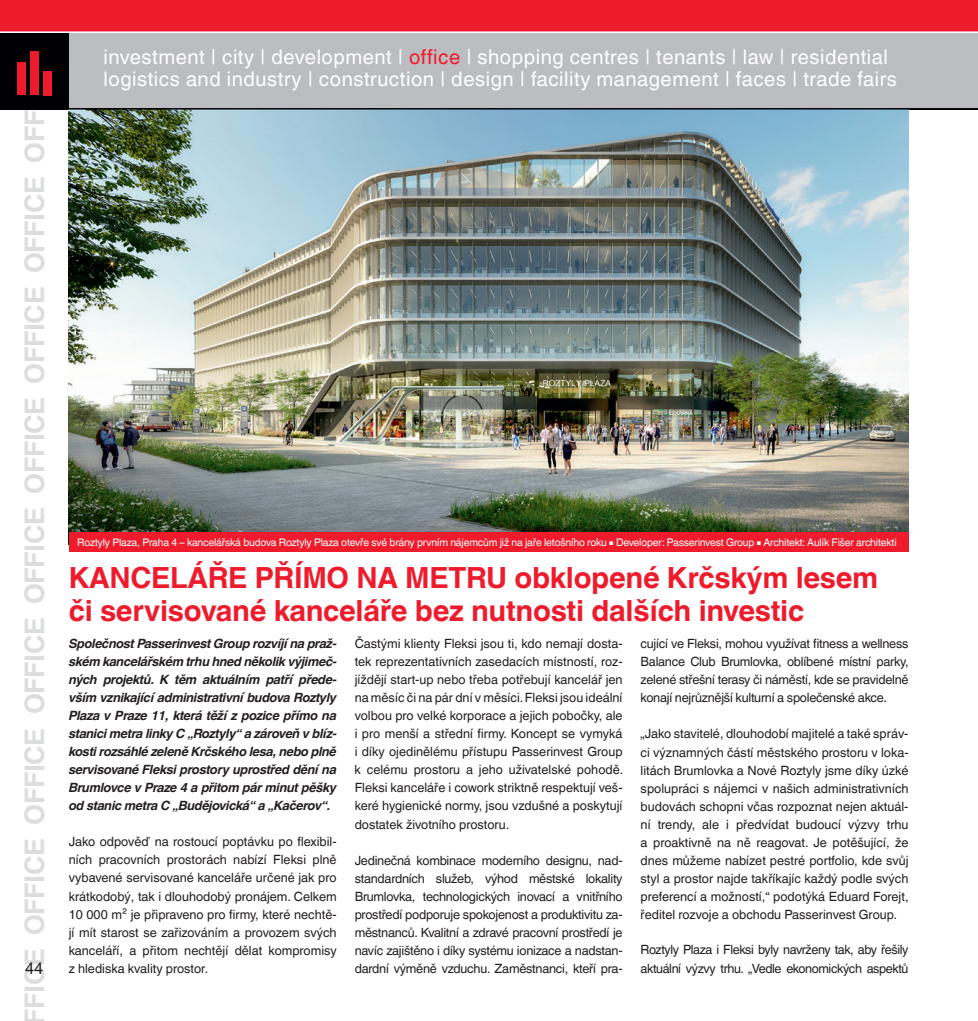
<style>
.page{position:relative;width:978px;height:1021px;background:#fff}
.page>*{position:absolute;margin:0;border:0;box-sizing:border-box;transform-origin:0 0}
.t1{font:700 29.1px/32.8px "Helvetica World";letter-spacing:-.01em;color:#ee1b2c}
.t2{font:700 27px "Helvetica World";color:#dcdddf}
.t3{font:20.25px/22.5px "Helvetica World";letter-spacing:.025em;color:#fff}
.t4{font:16.5px "Helvetica World";color:#231f20}
.t5{font:12.75px/18px "Helvetica World";letter-spacing:-.02em;color:#231f20;text-align:justify}
.t6{font:italic 700 12.75px/18px "Helvetica World";letter-spacing:-.03em;color:#231f20;text-align:justify}
.t7{font:10.5px "Helvetica World";letter-spacing:-.015em;color:#fff}
.s1{color:#ee1b2c}
.s2{font-size:5.25px}
</style>
<div class="page">
<hr style="left:977px;top:109px;width:1px;height:911px;background:#d6eff7">
<div style="left:0;top:0;width:978px;height:32px;background:#ee1b2c"></div>
<div style="left:0;top:32px;width:978px;height:77px;background:#000004"></div>
<div style="left:69px;top:32px;width:909px;height:77px;background:#bcbdc0"></div>
<div style="left:17px;top:63px;width:9px;height:32px;background:#ee1b2c"></div>
<div style="left:30px;top:51px;width:9px;height:44px;background:#ee1b2c"></div>
<div style="left:43px;top:71px;width:9px;height:24px;background:#ee1b2c"></div>
<img style="left:69px;top:109px;width:840px;height:423px">
<div style="left:69px;top:532px;width:840px;height:20px;background:#ee1b2c"></div>
<hr style="left:0;top:108px;width:978px;height:1px;background:#000004">
<hr style="left:0;top:31px;width:978px;height:2px;background:#fff">
<h2 class="t2" style="left:19px;top:1045px;width:978px;rotate:-90deg">officeofficeofficeofficeofficeofficeofficeofficeoffice</h2>
<p class="t4" style="left:25px;top:958px;width:20px">44</p>
<h3 class="t3" style="left:104px;top:45px;width:795px">investment | city | development | <span class="s1">office</span> | shopping centres | tenants | law | residential logistics and industry | construction | design | facility management | faces | trade fairs</h3>
<p class="t7" style="left:77px;top:536px;width:821px">Roztyly Plaza, Praha 4 – kancelářská budova Roztyly Plaza otevře své brány prvním nájemcům již na jaře letošního roku <span class="s2">■</span> Developer: Passerinvest Group <span class="s2">■</span> Architekt: Aulík Fišer architekti</p>
<h1 class="t1" style="left:69px;top:562px;width:42px">Kancel</h1>
<h1 class="t1" style="left:187px;top:562px;width:262px">áře přímo na metru</h1>
<h1 class="t1" style="left:69px;top:562px;width:811px;text-indent:446px">obklopené Krčským lesem či servisované kanceláře bez nutnosti dalších investic</h1>
<p class="t6" style="left:69px;top:635px;width:269px">Společnost Passerinvest Group rozvíjí na praž&shy;ském kancelářském trhu hned několik výjimeč&shy;ných projektů. K těm aktuálním patří přede&shy;vším vznikající administrativní budova Roztyly Plaza v Praze 11, která těží z pozice přímo na stanici metra linky C „Roztyly“ a zároveň v blíz&shy;kosti rozsáhlé zeleně Krčského lesa, nebo plně servisované Fleksi prostory uprostřed dění na Brumlovce v Praze 4 a přitom pár minut pěšky od stanic metra C „Budějovická“ a „Kačerov“.</p>
<p class="t5" style="left:69px;top:833px;width:269px">Jako odpověď na rostoucí poptávku po flexibil&shy;ních pracovních prostorách nabízí Fleksi plně vybavené servisované kanceláře určené jak pro krátkodobý, tak i dlouhodobý pronájem. Celkem 10 000 m² je připraveno pro firmy, které nechtě&shy;jí mít starost se zařizováním a provozem svých kanceláří, a přitom nechtějí dělat kompromisy z hlediska kvality prostor.</p>
<p class="t5" style="left:355px;top:635px;width:270px">Častými klienty Fleksi jsou ti, kdo nemají dosta&shy;tek reprezentativních zasedacích místností, roz&shy;jíždějí start-up nebo třeba potřebují kancelář jen na měsíc či na pár dní v měsíci.Fleksi jsou ideální volbou pro velké korporace a jejich pobočky, ale i pro menší a střední firmy. Koncept se vymyká i díky ojedinělému přístupu Passerinvest Group k celému prostoru a jeho uživatelské pohodě.<br>Fleksi kanceláře i cowork striktně respektují veš&shy;keré hygienické normy, jsou vzdušné a poskytují dostatek životního prostoru.</p>
<p class="t5" style="left:355px;top:851px;width:269px">Jedinečná kombinace moderního designu, nad&shy;standardních služeb, výhod městské lokality Brumlovka, technologických inovací a vnitřního prostředí podporuje spokojenost a produktivitu za&shy;městnanců. Kvalitní a zdravé pracovní prostředí je navíc zajištěno i díky systému ionizace a nadstan&shy;dardní výměně vzduchu. Zaměstnanci, kteří pra-</p>
<p class="t5" style="left:641px;top:635px;width:269px">cující ve Fleksi, mohou využívat fitness a wellness Balance Club Brumlovka, oblíbené místní parky, zelené střešní terasy či náměstí, kde se pravidelně konají nejrůznější kulturní a společenské akce.</p>
<p class="t5" style="left:641px;top:725px;width:269px">„Jako stavitelé, dlouhodobí majitelé a také správ&shy;ci významných částí městského prostoru v loka&shy;litách Brumlovka a Nové Roztyly jsme díky úzké spolupráci s nájemci v našich administrativních budovách schopni včas rozpoznat nejen aktuál&shy;ní trendy, ale i předvídat budoucí výzvy trhu a proaktivně na ně reagovat. Je potěšující, že dnes můžeme nabízet pestré portfolio, kde svůj styl a prostor najde takříkajíc každý podle svých preferencí a možností,“ podotýká Eduard Forejt, ředitel rozvoje a obchodu Passerinvest Group.</p>
<p class="t5" style="left:641px;top:941px;width:269px">Roztyly Plaza i Fleksi byly navrženy tak, aby řešily aktuální výzvy trhu. „Vedle ekonomických aspektů</p>
</div>
